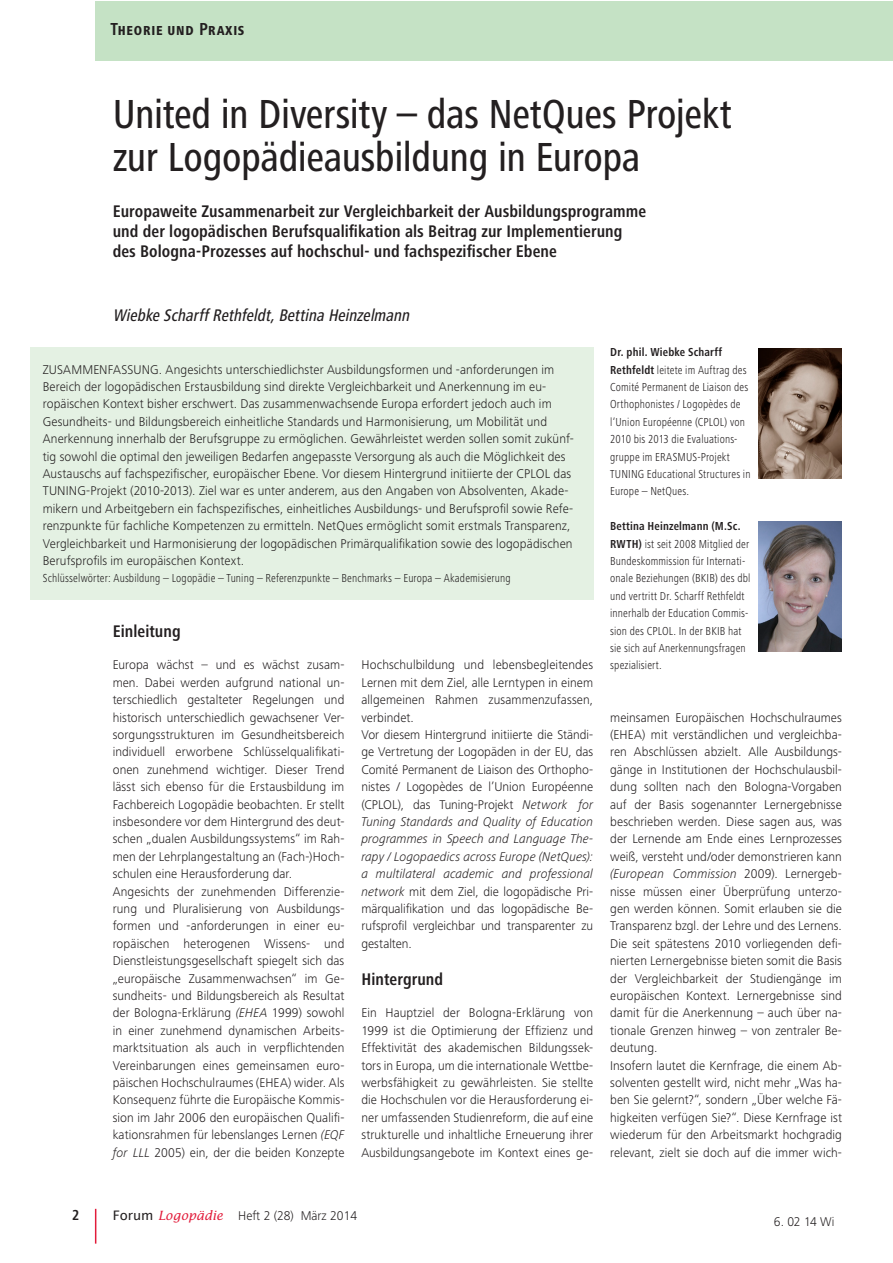
<style>
.page{position:relative;width:893px;height:1263px;background:#fff}
.page>*{position:absolute;margin:0;border:0;box-sizing:border-box;transform-origin:0 0}
.t1{font:500 condensed 42px/43.5px "Frutiger Next LT";letter-spacing:-.01em;color:#231f20}
.t2{font:700 condensed 17.4px/20.2px "Frutiger Next LT";letter-spacing:.005em;color:#231f20}
.t3{font:italic 500 condensed 17.4px "Frutiger Next LT";color:#231f20}
.t4{font:700 condensed 15px "Frutiger Next LT";color:#231f20}
.t5{font:800 condensed 13.5px "Frutiger Next LT";letter-spacing:.055em;color:#231f20}
.t6{font:300 13.2px/17.4px "Frutiger Next LT";letter-spacing:.005em;color:#231f20}
.t7{font:300 condensed 12px/17.4px "Frutiger Next LT";letter-spacing:.01em;color:#231f20}
.s1{font-weight:700;font-size:18px}
.s2{font-style:italic}
.s3{font-weight:700}
.s4{font-family:"Lucida Sans Unicode";font-weight:400}
.s5{font-family:"Lucida";font-weight:400;font-style:italic;font-size:12.75px;color:#e21c3b}
</style>
<div class="page">
<hr style="left:95px;top:1209px;width:1px;height:34px;background:#e21c3b">
<div style="left:96px;top:1px;width:796px;height:60px;background:#c5e2c5"></div>
<div style="left:30px;top:347px;width:563px;height:253px;background:#e4f1e3"></div>
<img style="left:759px;top:349px;width:82px;height:130px">
<img style="left:759px;top:522px;width:82px;height:130px">
<p class="t5" style="left:111px;top:23px;width:135px"><span class="s1">T</span>HEORIE UND <span class="s1">P</span>RAXIS</p>
<h1 class="t1" style="left:113px;top:92px;width:621px">United in Diversity – das NetQues Projekt zur Logopädieausbildung in Europa</h1>
<h2 class="t2" style="left:113px;top:201px;width:535px">Europaweite Zusammenarbeit zur Vergleichbarkeit der Ausbildungsprogramme und der logopädischen Berufsqualifikation als Beitrag zur Implementierung des Bologna-Prozesses auf hochschul- und fachspezifischer Ebene</h2>
<h2 class="t3" style="left:113px;top:306px;width:302px">Wiebke ScharffRethfeldt,Bettina Heinzelmann</h2>
<p class="t6" style="left:43px;top:360px;width:532px">ZUSAMMENFASSUNG. Angesichts unterschiedlichster Ausbildungsformen und -anforderungen im Bereich der logopädischen Erstausbildung sind direkte Vergleichbarkeit und Anerkennung im eu&shy;ropäischen Kontext bisher erschwert. Das zusammenwachsende Europa erfordert jedoch auch im Gesundheits- und Bildungsbereich einheitliche Standards und Harmonisierung, um Mobilität und Anerkennung innerhalb der Berufsgruppe zu ermöglichen. Gewährleistet werden sollen somit zukünf&shy;tig sowohl die optimal den jeweiligen Bedarfen angepasste Versorgung als auch die Möglichkeit des Austauschs auf fachspezifischer, europäischer Ebene. Vor diesem Hintergrund initiierte der CPLOL das TUNING-Projekt (2010-2013). Ziel war es unter anderem, aus den Angaben von Absolventen, Akade&shy;mikern und Arbeitgebern ein fachspezifisches, einheitliches Ausbildungs- und Berufsprofil sowie Refe&shy;renzpunkte für fachliche Kompetenzen zu ermitteln. NetQues ermöglicht somit erstmals Transparenz, Vergleichbarkeit und Harmonisierung der logopädischen Primärqualifikation sowie des logopädischen Berufsprofils im europäischen Kontext.</p>
<p class="t7" style="left:43px;top:570px;width:470px">Schlüsselwörter: Ausbildung – Logopädie – Tuning – Referenzpunkte – Benchmarks – Europa – Akademisierung</p>
<h2 class="t2" style="left:113px;top:621px;width:70px">Einleitung</h2>
<p class="t6" style="left:113px;top:656px;width:233px">Europa wächst – und es wächst zusam&shy;men. Dabei werden aufgrund national un&shy;terschiedlich gestalteter Regelungen und historisch unterschiedlich gewachsener Ver&shy;sorgungsstrukturen im Gesundheitsbereich individuell erworbene Schlüsselqualifikati&shy;onen zunehmend wichtiger. Dieser Trend lässt sich ebenso für die Erstausbildung im Fachbereich Logopädie beobachten. Er stellt insbesondere vor dem Hintergrund des deut&shy;schen „dualen Ausbildungssystems“ im Rah&shy;men der Lehrplangestaltung an (Fach-)Hoch&shy;schulen eine Herausforderung dar.<br>Angesichts der zunehmenden Differenzie&shy;rung und Pluralisierung von Ausbildungs&shy;formen und -anforderungen in einer eu&shy;ropäischen heterogenen Wissens- und Dienstleistungsgesellschaft spiegelt sich das „europäische Zusammenwachsen“ im Ge&shy;sundheits- und Bildungsbereich als Resultat der Bologna-Erklärung <span class="s2">(EHEA</span> 1999) sowohl in einer zunehmend dynamischen Arbeits&shy;marktsituation als auch in verpflichtenden Vereinbarungen eines gemeinsamen euro&shy;päischen Hochschulraumes (EHEA) wider. Als Konsequenz führte die Europäische Kommis&shy;sion im Jahr 2006 den europäischen Qualifi&shy;kationsrahmen für lebenslanges Lernen <span class="s2">(EQF for LLL</span> 2005) ein, der die beiden Konzepte</p>
<p class="t6" style="left:361px;top:656px;width:233px">Hochschulbildung und lebensbegleitendes Lernen mit dem Ziel, alle Lerntypen in einem allgemeinen Rahmen zusammenzufassen, verbindet.<br>Vor diesem Hintergrund initiierte die Ständi&shy;ge Vertretung der Logopäden in der EU, das Comité Permanent de Liaison des Orthopho&shy;nistes / Logopèdes de l’Union Européenne (CPLOL), das Tuning-Projekt <span class="s2">Network for Tuning Standards and Quality of Education programmes in Speech and Language The&shy;rapy / Logopaedics across Europe (NetQues): a multilateral academic and professional network</span> mit dem Ziel, die logopädische Pri&shy;märqualifikation und das logopädische Be&shy;rufsprofil vergleichbar und transparenter zu gestalten.</p>
<h2 class="t2" style="left:361px;top:969px;width:83px">Hintergrund</h2>
<p class="t6" style="left:361px;top:1004px;width:233px;text-align:justify">Ein Hauptziel der Bologna-Erklärung von 1999 ist die Optimierung der Effizienz und Effektivität des akademischen Bildungssek&shy;tors in Europa, um die internationale Wettbe&shy;werbsfähigkeit zu gewährleisten. Sie stellte die Hochschulen vor die Herausforderung ei&shy;ner umfassenden Studienreform, die auf eine strukturelle und inhaltliche Erneuerung ihrer Ausbildungsangebote im Kontext eines ge-</p>
<p class="t7" style="left:610px;top:343px;width:142px"><span class="s3">Dr. phil. Wiebke Scharff<br>Rethfeldt</span> leitete im Auftrag des<br>Comité Permanent de Liaison des<br>Orthophonistes / Logopèdes de l‘Union Européenne (CPLOL) von<br>2010 bis 2013 die Evaluations&shy;gruppe im ERASMUS-Projekt<br>TUNING Educational Structures in<br>Europe – NetQues.</p>
<p class="t7" style="left:610px;top:517px;width:142px"><span class="s3">Bettina Heinzelmann (M.Sc.<br>RWTH)</span> ist seit 2008 Mitglied der<br>Bundeskommission für Internati&shy;onale Beziehungen (BKIB) des dbl und vertritt Dr. Scharff Rethfeldt innerhalb der Education Commis&shy;sion des CPLOL. In der BKIB hat sie sich auf Anerkennungsfragen spezialisiert.</p>
<p class="t6" style="left:610px;top:708px;width:233px">meinsamen Europäischen Hochschulraumes (EHEA) mit verständlichen und vergleichba&shy;ren Abschlüssen abzielt. Alle Ausbildungs&shy;gänge in Institutionen der Hochschulausbil&shy;dung sollten nach den Bologna-Vorgaben auf der Basis sogenannter Lernergebnisse beschrieben werden. Diese sagen aus, was der Lernende am Ende eines Lernprozesses weiß, versteht und/oder demonstrieren kann <span class="s2">(European Commission</span> 2009). Lernergeb&shy;nisse müssen einer Überprüfung unterzo&shy;gen werden können. Somit erlauben sie die Transparenz bzgl. der Lehre und des Lernens.<br>Die seit spätestens 2010 vorliegenden defi&shy;nierten Lernergebnisse bieten somit die Basis der Vergleichbarkeit der Studiengänge im europäischen Kontext. Lernergebnisse sind damit für die Anerkennung – auch über na&shy;tionale Grenzen hinweg – von zentraler Be&shy;deutung.<br>Insofern lautet die Kernfrage, die einem Ab&shy;solventen gestellt wird, nicht mehr „Was ha&shy;ben Sie gelernt?“, sondern „Über welche Fä&shy;higkeiten verfügen Sie?“. Diese Kernfrage ist wiederum für den Arbeitsmarkt hochgradig relevant, zielt sie doch auf die immer wich-</p>
<p class="t4" style="left:72px;top:1206px;width:9px">2</p>
<p class="t6" style="left:113px;top:1207px;width:246px"><span class="s4">Forum</span> <span class="s5">Logopädie</span> Heft 2 (28) März 2014</p>
<p class="t6" style="left:774px;top:1213px;width:62px">6. 02 14 Wi</p>
</div>
